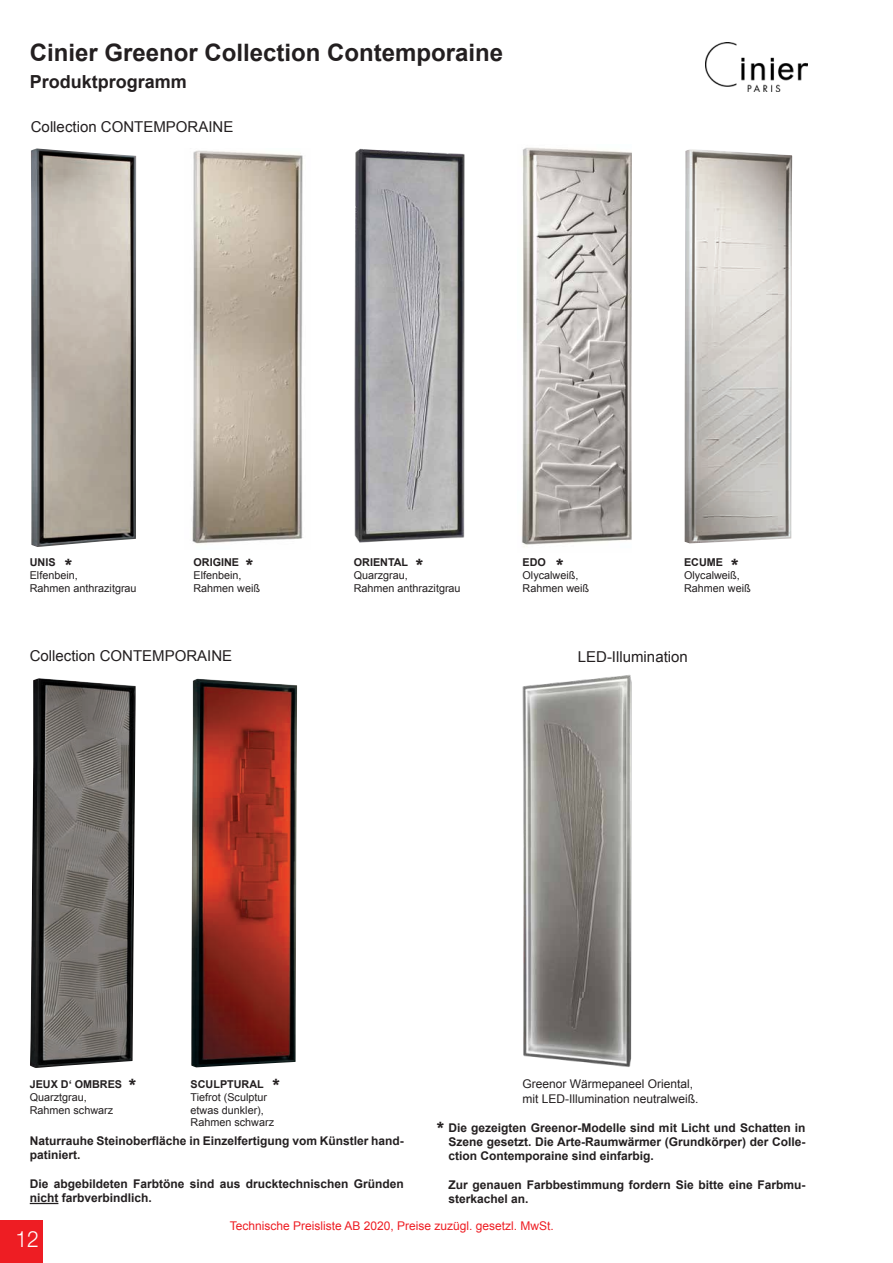
<style>
.page{position:relative;width:893px;height:1263px;background:#fff}
.page>*{position:absolute;margin:0;border:0;box-sizing:border-box;transform-origin:0 0}
.t1{font:700 24px "Arial";color:#231f20}
.t2{font:300 22.5px "Helvetica Neue LT Pro";color:#fff;scale:.94 1}
.t3{font:700 18px "Arial";color:#231f20}
.t4{font:900 18px "Arial";color:#231f20}
.t5{font:15px "Arial";color:#231f20}
.t6{font:700 12px/14.2px "Arial";color:#231f20}
.t7{font:12px/14.4px "Arial";color:#231f20}
.t8{font:12px "Arial";color:#ee1d23}
.t9{font:10.8px/12.9px "Arial";color:#231f20}
.t10{font:700 10.8px "Arial";color:#231f20}
</style>
<div class="page">
<img style="left:706px;top:43px;width:102px;height:49px">
<div style="left:0;top:1220px;width:43px;height:43px;background:#ee1d23"></div>
<img style="left:191px;top:679px;width:106px;height:388px">
<img style="left:30px;top:678px;width:106px;height:390px">
<img style="left:684px;top:149px;width:108px;height:394px">
<img style="left:192px;top:150px;width:111px;height:394px">
<img style="left:522px;top:147px;width:109px;height:400px">
<img style="left:354px;top:148px;width:111px;height:395px">
<img style="left:522px;top:675px;width:110px;height:392px">
<svg style="left:30px;top:1203px;width:28px;height:1px"></svg>
<img style="left:31px;top:148px;width:105px;height:399px">
<h1 class="t1" style="left:30px;top:36px;width:475px">Cinier Greenor Collection Contemporaine</h1>
<h3 class="t3" style="left:30px;top:69px;width:159px">Produktprogramm</h3>
<p class="t5" style="left:31px;top:117px;width:204px">Collection CONTEMPORAINE</p>
<p class="t10" style="left:30px;top:555px;width:27px">UNIS</p>
<p class="t9" style="left:30px;top:569px;width:108px">Elfenbein,<br>Rahmen anthrazitgrau</p>
<p class="t10" style="left:193px;top:555px;width:47px">ORIGINE</p>
<p class="t9" style="left:193px;top:569px;width:68px">Elfenbein,<br>Rahmen weiß</p>
<p class="t10" style="left:354px;top:555px;width:56px">ORIENTAL</p>
<p class="t9" style="left:354px;top:569px;width:108px">Quarzgrau,<br>Rahmen anthrazitgrau</p>
<p class="t10" style="left:522px;top:555px;width:25px">EDO</p>
<p class="t9" style="left:522px;top:569px;width:68px">Olycalweiß,<br>Rahmen weiß</p>
<p class="t10" style="left:684px;top:555px;width:40px">ECUME</p>
<p class="t9" style="left:684px;top:569px;width:68px">Olycalweiß,<br>Rahmen weiß</p>
<h3 class="t4" style="left:63px;top:553px;width:12px">*</h3>
<h3 class="t4" style="left:244px;top:552px;width:12px">*</h3>
<h3 class="t4" style="left:415px;top:552px;width:12px">*</h3>
<h3 class="t4" style="left:555px;top:552px;width:12px">*</h3>
<h3 class="t4" style="left:730px;top:552px;width:12px">*</h3>
<p class="t5" style="left:30px;top:646px;width:204px">Collection CONTEMPORAINE</p>
<p class="t5" style="left:578px;top:646px;width:112px">LED-Illumination</p>
<h3 class="t4" style="left:128px;top:1073px;width:12px">*</h3>
<h3 class="t4" style="left:271px;top:1073px;width:12px">*</h3>
<p class="t10" style="left:30px;top:1076px;width:94px">JEUX D‘ OMBRES</p>
<p class="t9" style="left:30px;top:1090px;width:85px">Quarztgrau,<br>Rahmen schwarz</p>
<p class="t10" style="left:191px;top:1076px;width:75px">SCULPTURAL</p>
<p class="t9" style="left:191px;top:1090px;width:85px">Tiefrot (Sculptur etwas dunkler),<br>Rahmen schwarz</p>
<p class="t6" style="left:30px;top:1134px;width:376px">Naturrauhe Steinoberfläche in Einzelfertigung vom Künstler hand&shy;patiniert.</p>
<p class="t6" style="left:30px;top:1177px;width:376px">Die abgebildeten Farbtöne sind aus drucktechnischen Gründen nicht farbverbindlich.</p>
<p class="t7" style="left:522px;top:1077px;width:178px">Greenor Wärmepaneel Oriental, mit LED-Illumination neutralweiß.</p>
<h3 class="t4" style="left:436px;top:1115px;width:12px">*</h3>
<p class="t6" style="left:448px;top:1121px;width:359px;text-align:justify">Die gezeigten Greenor-Modelle sind mit Licht und Schatten in Szene gesetzt. Die Arte-Raumwärmer (Grundkörper) der Colle&shy;ction Contemporaine sind einfarbig.</p>
<p class="t6" style="left:448px;top:1178px;width:359px">Zur genauen Farbbestimmung fordern Sie bitte eine Farbmu&shy;sterkachel an.</p>
<h2 class="t2" style="left:15px;top:1225px;width:27px">12</h2>
<p class="t8" style="left:230px;top:1218px;width:326px">Technische Preisliste AB 2020, Preise zuzügl. gesetzl. MwSt.</p>
</div>
